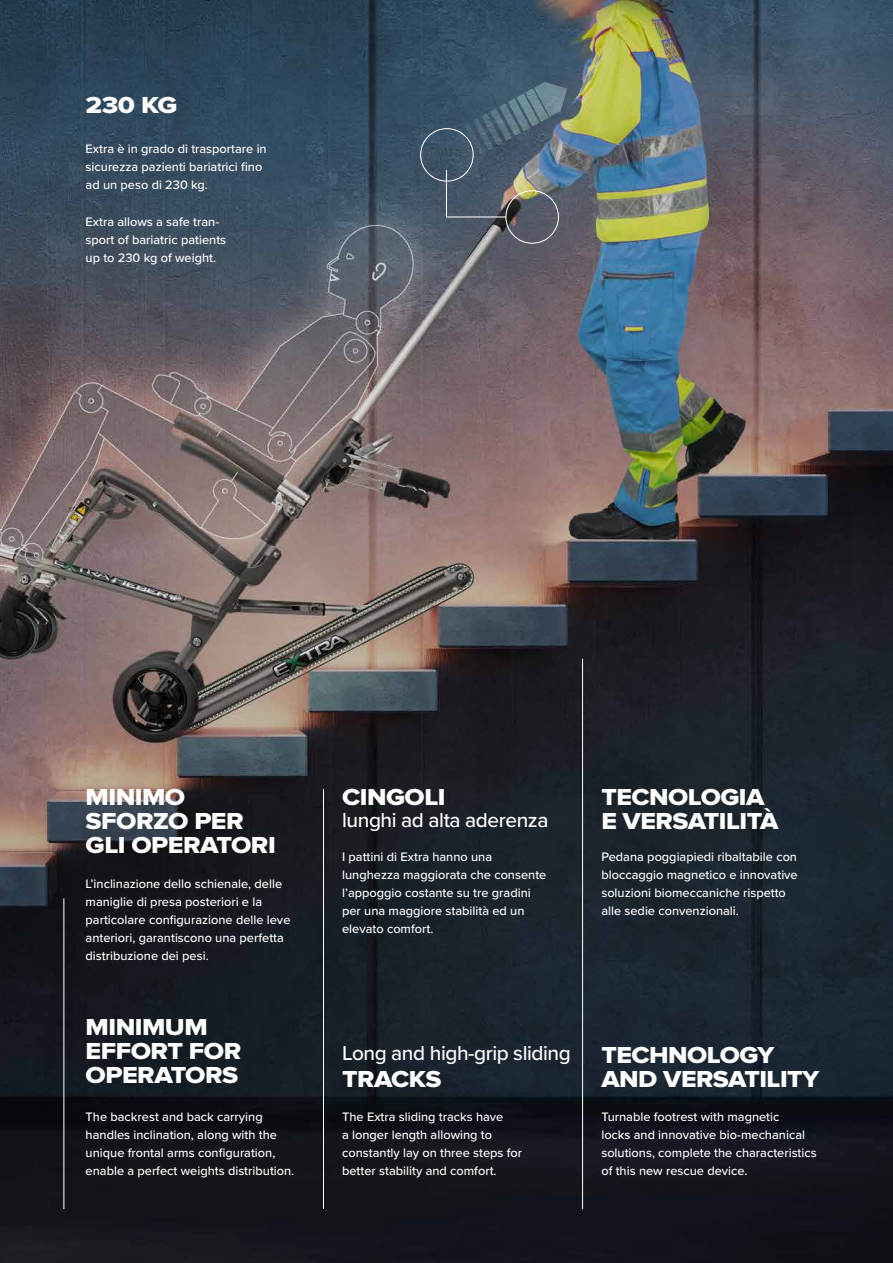
<style>
.page{position:relative;width:893px;height:1263px;background:#fff}
.page>*{position:absolute;margin:0;border:0;box-sizing:border-box;transform-origin:0 0}
.t1{font:24px/24px "Proxima Nova Extrabld";letter-spacing:-.02em;color:#fff;scale:1.1 1}
.t2{font:24px/24px "Proxima Nova Extrabld";letter-spacing:-.02em;color:#fff;scale:1.11 1}
.t3{font:24px "Proxima Nova Extrabld";letter-spacing:-.02em;color:#fff;scale:1.15 1}
.t4{font:500 20.85px "Proxima Nova";letter-spacing:-.02em;color:#fff}
.t5{font:500 12.75px/18px "Proxima Nova";color:#fff}
</style>
<div class="page">
<img style="left:0;top:0;width:893px;height:1263px">
<hr style="left:323px;top:789px;width:1px;height:420px;background:#fff">
<hr style="left:582px;top:659px;width:1px;height:550px;background:#fff">
<hr style="left:64px;top:898px;width:1px;height:311px;background:#fff">
<svg style="left:455px;top:82px;width:112px;height:78px"></svg>
<svg style="left:445px;top:169px;width:62px;height:49px"></svg>
<div style="left:505px;top:190px;width:54px;height:54px;border:1px solid #fff;border-radius:50%"></div>
<div style="left:420px;top:128px;width:54px;height:54px;border:1px solid #fff;border-radius:50%"></div>
<h1 class="t3" style="left:86px;top:91px;width:81px">230 KG</h1>
<p class="t5" style="left:86px;top:140px;width:183px">Extra è in grado di trasportare in sicurezza pazienti bariatrici fino ad un peso di 230 kg.</p>
<p class="t5" style="left:86px;top:213px;width:142px">Extra allows a safe tran&shy;sport of bariatric patients up to 230 kg of weight.</p>
<h1 class="t2" style="left:86px;top:785px;width:173px">MINIMO<br>SFORZO PER<br>GLI OPERATORI</h1>
<p class="t5" style="left:86px;top:875px;width:206px">L’inclinazione dello schienale, delle maniglie di presa posteriori e la particolare configurazione delle leve anteriori, garantiscono una perfetta distribuzione dei pesi.</p>
<h1 class="t2" style="left:86px;top:1015px;width:142px">MINIMUM<br>EFFORT FOR<br>OPERATORS</h1>
<p class="t5" style="left:86px;top:1108px;width:210px">The backrest and back carrying handles inclination, along with the unique frontal arms configuration, enable a perfect weights distribution.</p>
<h1 class="t1" style="left:342px;top:785px;width:95px">CINGOLI</h1>
<h2 class="t4" style="left:342px;top:808px;width:208px">lunghi ad alta aderenza</h2>
<p class="t5" style="left:342px;top:848px;width:206px">I pattini di Extra hanno una lunghezza maggiorata che consente l’appoggio costante su tre gradini per una maggiore stabilità ed un elevato comfort.</p>
<h1 class="t1" style="left:601px;top:785px;width:163px">TECNOLOGIA<br>E VERSATILITÀ</h1>
<p class="t5" style="left:601px;top:848px;width:198px">Pedana poggiapiedi ribaltabile con bloccaggio magnetico e innovative soluzioni biomeccaniche rispetto alle sedie convenzionali.</p>
<h2 class="t4" style="left:342px;top:1041px;width:230px">Long and high-grip sliding</h2>
<h1 class="t1" style="left:342px;top:1068px;width:92px">TRACKS</h1>
<h1 class="t1" style="left:601px;top:1043px;width:200px">TECHNOLOGY<br>AND VERSATILITY</h1>
<p class="t5" style="left:342px;top:1108px;width:182px">The Extra sliding tracks have<br>a longer length allowing to constantly lay on three steps for better stability and comfort.</p>
<p class="t5" style="left:601px;top:1108px;width:217px">Turnable footrest with magnetic<br>locks and innovative bio-mechanical solutions, complete the characteristics of this new rescue device.</p>
</div>
